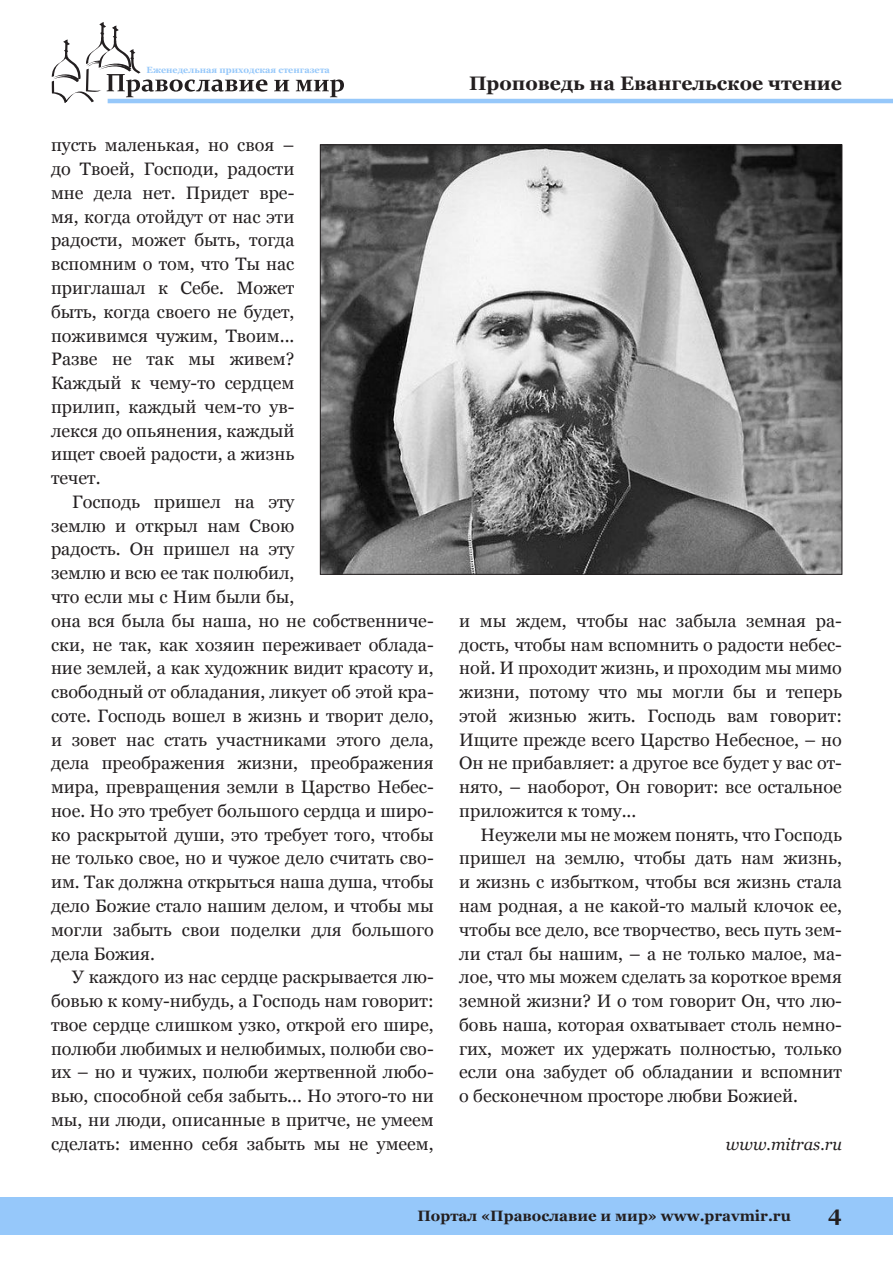
<style>
.page{position:relative;width:893px;height:1263px;background:#fff}
.page>*{position:absolute;margin:0;border:0;box-sizing:border-box;transform-origin:0 0}
.t1{font:700 21px "Georgia";color:#231f20}
.kolontitul{font:700 19.5px "Georgia";color:#231f20}
.Text{font:18px/23.7px "Georgia";color:#231f20;text-align:justify}
.Bibliography{font:italic 16.5px "Georgia";color:#231f20}
.t2{font:700 15px "Georgia";color:#231f20}
.t3{font:700 9px "Georgia";color:#96c8fa}
</style>
<div class="page">
<svg style="left:52px;top:22px;width:215px;height:81px"></svg>
<svg style="left:274px;top:80px;width:15px;height:11px"></svg>
<svg style="left:296px;top:79px;width:48px;height:18px"></svg>
<hr style="left:108px;top:99px;width:785px;height:4px;background:#96c8fa">
<div style="left:0;top:1197px;width:893px;height:37px;background:#96c8fa"></div>
<img style="left:322px;top:146px;width:518px;height:427px">
<p class="t3" style="left:147px;top:64px;width:185px">Еженедельная приходская стенгазета</p>
<p class="Text" style="left:51px;top:134px;width:245px">пусть маленькая, но своя – до Твоей, Господи, радости мне дела нет. Придет вре&shy;мя, когда отойдут от нас эти радости, может быть, тогда вспомним о том, что Ты нас приглашал к Себе. Может быть, когда своего не будет, поживимся чужим, Твоим...<br>Разве не так мы живем?<br>Каждый к чему-то сердцем прилип, каждый чем-то ув&shy;лекся до опьянения, каждый ищет своей радости, а жизнь течет.</p>
<p class="Text" style="left:51px;top:490px;width:384px;text-align:left;text-indent:21px">Господь пришел на эту<br>землю и открыл нам Свою<br>радость. Он пришел на эту<br>землю и всю ее так полюбил,<br>что если мы с Ним были бы,<br>она вся была бы наша, но не собственниче&shy;ски, не так, как хозяин переживает облада&shy;ние землей, а как художник видит красоту и, свободный от обладания, ликует об этой кра&shy;соте. Господь вошел в жизнь и творит дело, и зовет нас стать участниками этого дела, дела преображения жизни, преображения мира, превращения земли в Царство Небес&shy;ное. Но это требует большого сердца и широ&shy;ко раскрытой души, это требует того, чтобы не только свое, но и чужое дело считать сво&shy;им. Так должна открыться наша душа, чтобы дело Божие стало нашим делом, и чтобы мы могли забыть свои поделки для большого дела Божия.</p>
<p class="Text" style="left:51px;top:966px;width:384px;text-indent:21px">У каждого из нас сердце раскрывается лю&shy;бовью к кому-нибудь, а Господь нам говорит: твое сердце слишком узко, открой его шире, полюби любимых и нелюбимых, полюби сво&shy;их – но и чужих, полюби жертвенной любо&shy;вью, способной себя забыть... Но этого-то ни мы, ни люди, описанные в притче, не умеем сделать: именно себя забыть мы не умеем,</p>
<p class="kolontitul" style="left:469px;top:71px;width:374px">Проповедь на Евангельское чтение</p>
<p class="Text" style="left:459px;top:609px;width:384px">и мы ждем, чтобы нас забыла земная ра&shy;дость, чтобы нам вспомнить о радости небес&shy;ной. И проходит жизнь, и проходим мы мимо жизни, потому что мы могли бы и теперь этой жизнью жить. Господь вам говорит:<br>Ищите прежде всего Царство Небесное, – но Он не прибавляет: а другое все будет у вас от&shy;нято, – наоборот, Он говорит: все остальное приложится к тому...</p>
<p class="Text" style="left:459px;top:823px;width:384px;text-indent:21px">Неужели мы не можем понять, что Господь пришел на землю, чтобы дать нам жизнь, и жизнь с избытком, чтобы вся жизнь стала нам родная, а не какой-то малый клочок ее, чтобы все дело, все творчество, весь путь зем&shy;ли стал бы нашим, – а не только малое, ма&shy;лое, что мы можем сделать за короткое время земной жизни? И о том говорит Он, что лю&shy;бовь наша, которая охватывает столь немно&shy;гих, может их удержать полностью, только если она забудет об обладании и вспомнит о бесконечном просторе любви Божией.</p>
<p class="Bibliography" style="left:726px;top:1134px;width:117px">www.mitras.ru</p>
<p class="t2" style="left:417px;top:1206px;width:375px">Портал «Православие и мир» www.pravmir.ru</p>
<p class="t1" style="left:828px;top:1200px;width:15px">4</p>
</div>
